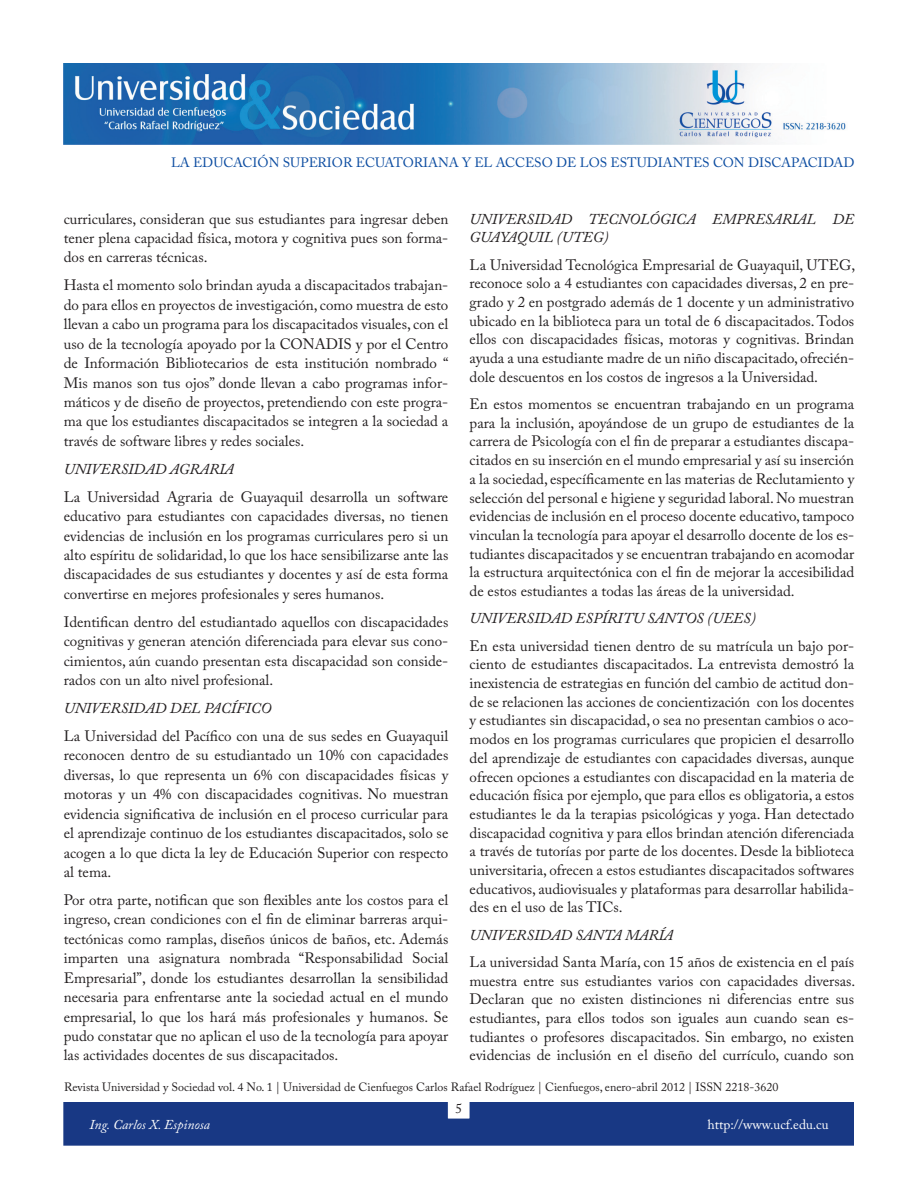
<style>
.page{position:relative;width:918px;height:1188px;background:#fff}
.page>*{position:absolute;margin:0;border:0;box-sizing:border-box;transform-origin:0 0}
.texto{font:15px/18.8px "Adobe Caslon Pro";color:#231f20;text-align:justify}
.texto-2{font:italic 15px/18.8px "Adobe Caslon Pro";color:#231f20}
.t1{font:13.5px "Adobe Caslon Pro";color:#0d4da1}
.t2{font:13.5px "Adobe Caslon Pro";color:#fff}
.t3{font:italic 13.5px "Adobe Caslon Pro";color:#fff}
.t4{font:13.5px "Adobe Caslon Pro";color:#231f20}
.t5{font:12px "Adobe Caslon Pro";color:#231f20}
</style>
<div class="page">
<img style="left:64px;top:64px;width:782px;height:80px">
<div style="left:64px;top:1103px;width:790px;height:42px;background:#183884"></div>
<p class="t1" style="left:171px;top:155px;width:685px">LA EDUCACIÓN SUPERIOR ECUATORIANA Y EL ACCESO DE LOS ESTUDIANTES CON DISCAPACIDAD</p>
<p class="texto" style="left:64px;top:209px;width:386px;line-height:19.5px">curriculares, consideran que sus estudiantes para ingresar deben tener plena capacidad física, motora y cognitiva pues son forma&shy;dos en carreras técnicas.</p>
<p class="texto" style="left:64px;top:275px;width:386px;line-height:19.5px">Hasta el momento solo brindan ayuda a discapacitados trabajan&shy;do para ellos en proyectos de investigación, como muestra de esto llevan a cabo un programa para los discapacitados visuales, con el uso de la tecnología apoyado por la CONADIS y por el Centro de Información Bibliotecarios de esta institución nombrado “ Mis manos son tus ojos” donde llevan a cabo programas infor&shy;máticos y de diseño de proyectos, pretendiendo con este progra&shy;ma que los estudiantes discapacitados se integren a la sociedad a través de software libres y redes sociales.</p>
<p class="texto-2" style="left:64px;top:459px;width:172px">UNIVERSIDAD AGRARIA</p>
<p class="texto" style="left:64px;top:487px;width:386px;line-height:19.5px">La Universidad Agraria de Guayaquil desarrolla un software educativo para estudiantes con capacidades diversas, no tienen evidencias de inclusión en los programas curriculares pero si un alto espíritu de solidaridad, lo que los hace sensibilizarse ante las discapacidades de sus estudiantes y docentes y así de esta forma convertirse en mejores profesionales y seres humanos.</p>
<p class="texto" style="left:64px;top:612px;width:386px;line-height:19.5px">Identifican dentro del estudiantado aquellos con discapacidades cognitivas y generan atención diferenciada para elevar sus cono&shy;cimientos, aún cuando presentan esta discapacidad son conside&shy;rados con un alto nivel profesional.</p>
<p class="texto-2" style="left:64px;top:699px;width:209px">UNIVERSIDAD DEL PACÍFICO</p>
<p class="texto" style="left:64px;top:726px;width:386px;line-height:19.5px">La Universidad del Pacífico con una de sus sedes en Guayaquil reconocen dentro de su estudiantado un 10% con capacidades diversas, lo que representa un 6% con discapacidades físicas y motoras y un 4% con discapacidades cognitivas. No muestran evidencia significativa de inclusión en el proceso curricular para el aprendizaje continuo de los estudiantes discapacitados, solo se acogen a lo que dicta la ley de Educación Superior con respecto al tema.</p>
<p class="texto" style="left:64px;top:890px;width:386px;line-height:19.5px">Por otra parte, notifican que son flexibles ante los costos para el ingreso, crean condiciones con el fin de eliminar barreras arqui&shy;tectónicas como ramplas, diseños únicos de baños, etc. Además imparten una asignatura nombrada “Responsabilidad Social Empresarial”, donde los estudiantes desarrollan la sensibilidad necesaria para enfrentarse ante la sociedad actual en el mundo empresarial, lo que los hará más profesionales y humanos. Se pudo constatar que no aplican el uso de la tecnología para apoyar las actividades docentes de sus discapacitados.</p>
<p class="texto-2" style="left:470px;top:209px;width:386px">UNIVERSIDAD TECNOLÓGICA EMPRESARIAL DE<br>GUAYAQUIL (UTEG)</p>
<p class="texto" style="left:470px;top:255px;width:387px">La Universidad Tecnológica Empresarial de Guayaquil, UTEG, reconoce solo a 4 estudiantes con capacidades diversas, 2 en pre&shy;grado y 2 en postgrado además de 1 docente y un administrativo ubicado en la biblioteca para un total de 6 discapacitados. Todos ellos con discapacidades físicas, motoras y cognitivas. Brindan ayuda a una estudiante madre de un niño discapacitado, ofrecién&shy;dole descuentos en los costos de ingresos a la Universidad.</p>
<p class="texto" style="left:470px;top:394px;width:386px">En estos momentos se encuentran trabajando en un programa para la inclusión, apoyándose de un grupo de estudiantes de la carrera de Psicología con el fin de preparar a estudiantes discapa&shy;citados en su inserción en el mundo empresarial y así su inserción a la sociedad, específicamente en las materias de Reclutamiento y selección del personal e higiene y seguridad laboral. No muestran evidencias de inclusión en el proceso docente educativo, tampoco vinculan la tecnología para apoyar el desarrollo docente de los es&shy;tudiantes discapacitados y se encuentran trabajando en acomodar la estructura arquitectónica con el fin de mejorar la accesibilidad de estos estudiantes a todas las áreas de la universidad.</p>
<p class="texto-2" style="left:470px;top:609px;width:288px">UNIVERSIDAD ESPÍRITU SANTOS (UEES)</p>
<p class="texto" style="left:470px;top:636px;width:386px">En esta universidad tienen dentro de su matrícula un bajo por&shy;ciento de estudiantes discapacitados. La entrevista demostró la inexistencia de estrategias en función del cambio de actitud don&shy;de se relacionen las acciones de concientización con los docentes y estudiantes sin discapacidad, o sea no presentan cambios o aco&shy;modos en los programas curriculares que propicien el desarrollo del aprendizaje de estudiantes con capacidades diversas, aunque ofrecen opciones a estudiantes con discapacidad en la materia de educación física por ejemplo, que para ellos es obligatoria, a estos estudiantes le da la terapias psicológicas y yoga. Han detectado discapacidad cognitiva y para ellos brindan atención diferenciada a través de tutorías por parte de los docentes. Desde la biblioteca universitaria, ofrecen a estos estudiantes discapacitados softwares educativos, audiovisuales y plataformas para desarrollar habilida&shy;des en el uso de las TICs.</p>
<p class="texto-2" style="left:470px;top:925px;width:205px">UNIVERSIDAD SANTA MARÍA</p>
<p class="texto" style="left:470px;top:952px;width:387px">La universidad Santa María, con 15 años de existencia en el país muestra entre sus estudiantes varios con capacidades diversas.<br>Declaran que no existen distinciones ni diferencias entre sus estudiantes, para ellos todos son iguales aun cuando sean es&shy;tudiantes o profesores discapacitados. Sin embargo, no existen evidencias de inclusión en el diseño del currículo, cuando son</p>
<p class="t5" style="left:64px;top:1079px;width:716px">Revista Universidad y Sociedad vol. 4 No. 1 | Universidad de Cienfuegos Carlos Rafael Rodríguez | Cienfuegos, enero-abril 2012 | ISSN 2218-3620</p>
<p class="t4" style="left:456px;top:1100px;width:8px">5</p>
<p class="t3" style="left:90px;top:1117px;width:122px">Ing. Carlos X. Espinosa</p>
<p class="t2" style="left:708px;top:1117px;width:123px">http://www.ucf.edu.cu</p>
</div>
